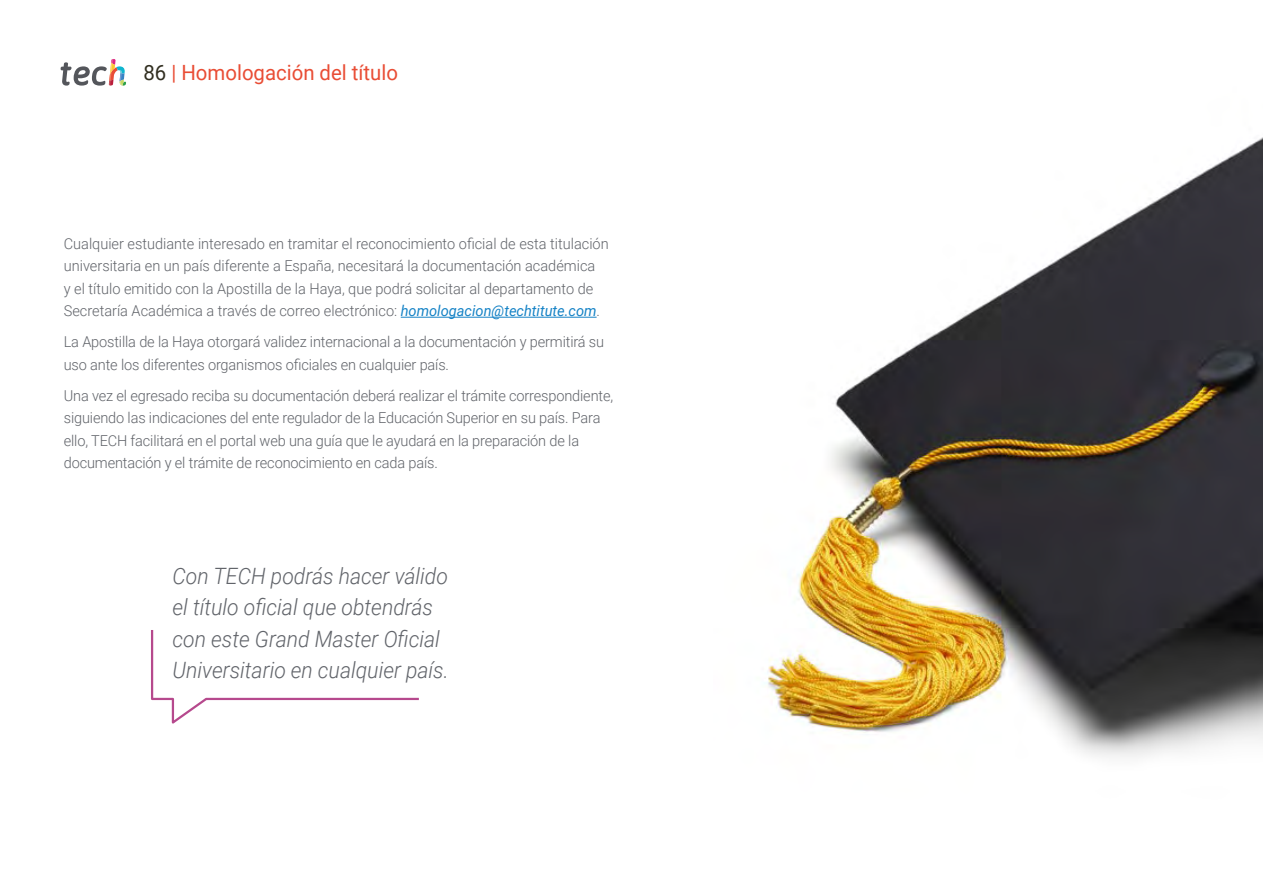
<style>
.page{position:relative;width:1263px;height:893px;background:#fff}
.page>*{position:absolute;margin:0;border:0;box-sizing:border-box;transform-origin:0 0}
.t1{font:italic 300 22.5px/31.5px "Roboto";color:#61646a;scale:.94 1}
.t2{font:21px "Roboto";color:#e94d35}
.t3{font:300 15px/22.5px "Roboto";letter-spacing:-.01em;color:#61646a}
.s1{color:#312e20}
.s2{font-weight:400;font-style:italic;color:#1683c6}
</style>
<div class="page">
<svg style="left:61px;top:59px;width:65px;height:27px"></svg>
<hr style="left:401px;top:317px;width:196px;height:1px;background:#1683c6">
<svg style="left:151px;top:630px;width:268px;height:94px"></svg>
<img style="left:764px;top:137px;width:499px;height:620px">
<h2 class="t2" style="left:144px;top:57px;width:256px"><span class="s1">86</span> | Homologación del título</h2>
<p class="t3" style="left:64px;top:231px;width:546px">Cualquier estudiante interesado en tramitar el reconocimiento oficial de esta titulación universitaria en un país diferente a España, necesitará la documentación académica<br>y el título emitido con la Apostilla de la Haya, que podrá solicitar al departamento de Secretaría Académica a través de correo electrónico: <span class="s2">homologacion@techtitute.com</span>.</p>
<p class="t3" style="left:64px;top:330px;width:542px">La Apostilla de la Haya otorgará validez internacional a la documentación y permitirá su uso ante los diferentes organismos oficiales en cualquier país.</p>
<p class="t3" style="left:64px;top:383px;width:551px">Una vez el egresado reciba su documentación deberá realizar el trámite correspondiente, siguiendo las indicaciones del ente regulador de la Educación Superior en su país. Para ello, TECH facilitará en el portal web una guía que le ayudará en la preparación de la documentación y el trámite de reconocimiento en cada país.</p>
<h1 class="t1" style="left:173px;top:559px;width:295px">Con TECH podrás hacer válido el título oficial que obtendrás con este Grand Master Oficial<br>Universitario en cualquier país.</h1>
</div>
